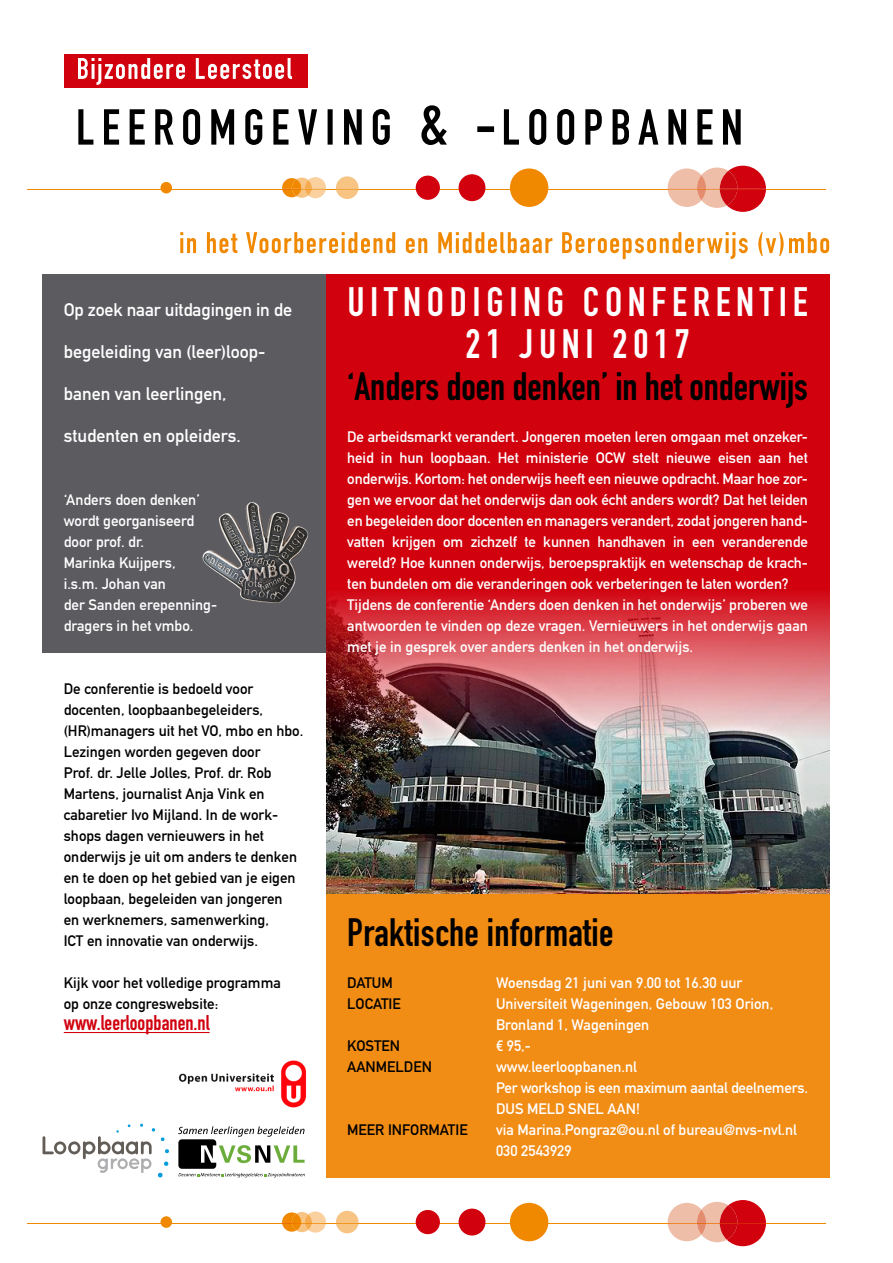
<style>
.page{position:relative;width:893px;height:1263px;background:#fff}
.page>*{position:absolute;margin:0;border:0;box-sizing:border-box;transform-origin:0 0}
.t1{font:40.5px/42px "DIN Engschrift Std";letter-spacing:.14em;color:#fff;text-align:center}
.t2{font:39px "DIN Engschrift Std";color:#000}
.t3{font:21px "DIN Engschrift Std";color:#d1010e}
.t4{font:18px "DIN Mittelschrift Std";color:#fff}
.t5{font:15px/21px "DIN Mittelschrift Std";color:#fff}
.t6{font:15px/21px "DIN Mittelschrift Std";color:#000}
</style>
<div class="page">
<hr style="left:28px;top:1223px;width:798px;height:1px;background:#f08800">
<div style="left:459px;top:1208px;width:26px;height:27px;background:#d1010e;border-radius:50%"></div>
<div style="left:416px;top:1210px;width:24px;height:24px;background:#d1010e;border-radius:50%"></div>
<div style="left:510px;top:1203px;width:38px;height:38px;background:#f08800;border-radius:50%"></div>
<svg style="left:668px;top:1200px;width:98px;height:46px"></svg>
<svg style="left:282px;top:1211px;width:44px;height:21px"></svg>
<svg style="left:336px;top:1211px;width:23px;height:22px"></svg>
<div style="left:160px;top:1216px;width:12px;height:12px;background:#f08800;border-radius:50%"></div>
<hr style="left:64px;top:1032px;width:146px;height:1px;background:#d1010e">
<hr style="left:28px;top:189px;width:798px;height:1px;background:#f08800">
<div style="left:65px;top:54px;width:243px;height:34px;background:#d1010e"></div>
<svg style="left:78px;top:105px;width:663px;height:40px"></svg>
<div style="left:459px;top:174px;width:26px;height:27px;background:#d1010e;border-radius:50%"></div>
<div style="left:416px;top:176px;width:24px;height:24px;background:#d1010e;border-radius:50%"></div>
<div style="left:510px;top:168px;width:38px;height:39px;background:#f08800;border-radius:50%"></div>
<svg style="left:668px;top:166px;width:98px;height:46px"></svg>
<svg style="left:180px;top:232px;width:649px;height:27px"></svg>
<svg style="left:78px;top:58px;width:214px;height:27px"></svg>
<svg style="left:282px;top:177px;width:44px;height:21px"></svg>
<svg style="left:336px;top:176px;width:23px;height:23px"></svg>
<div style="left:160px;top:182px;width:12px;height:11px;background:#f08800;border-radius:50%"></div>
<svg style="left:43px;top:1124px;width:126px;height:53px"></svg>
<svg style="left:178px;top:1126px;width:127px;height:51px"></svg>
<img style="left:179px;top:1060px;width:128px;height:48px">
<div style="left:326px;top:274px;width:503px;height:546px;background:#d1010e"></div>
<div style="left:43px;top:274px;width:283px;height:379px;background:#5c5b60"></div>
<img style="left:326px;top:595px;width:503px;height:299px">
<img style="left:202px;top:502px;width:106px;height:101px">
<div style="left:326px;top:894px;width:503px;height:283px;background:#f18c15"></div>
<p class="t4" style="left:64px;top:299px;width:230px">Op zoek naar uitdagingen in de</p>
<p class="t4" style="left:64px;top:341px;width:203px">begeleiding van (leer)loop-</p>
<p class="t4" style="left:64px;top:383px;width:164px">banen van leerlingen,</p>
<p class="t4" style="left:64px;top:425px;width:178px">studenten en opleiders.</p>
<p class="t5" style="left:64px;top:490px;width:155px">‘Anders doen denken’ wordt georganiseerd door prof. dr.<br>Marinka Kuijpers,<br>i.s.m. Johan van<br>der Sanden erepenning&shy;dragers in het vmbo.</p>
<p class="t6" style="left:64px;top:679px;width:241px">De conferentie is bedoeld voor docenten, loopbaanbegeleiders, (HR)managers uit het VO, mbo en hbo.<br>Lezingen worden gegeven door<br>Prof. dr. Jelle Jolles, Prof. dr. Rob Martens, journalist Anja Vink en cabaretier Ivo Mijland. In de work&shy;shops dagen vernieuwers in het onderwijs je uit om anders te denken en te doen op het gebied van je eigen loopbaan, begeleiden van jongeren<br>en werknemers, samenwerking,<br>ICT en innovatie van onderwijs.</p>
<p class="t6" style="left:64px;top:973px;width:219px">Kijk voor het volledige programma op onze congreswebsite:</p>
<p class="t3" style="left:64px;top:1011px;width:147px">www.leerloopbanen.nl</p>
<p class="t1" style="left:347px;top:281px;width:462px">UITNODIGING CONFERENTIE<br>21 JUNI 2017</p>
<p class="t2" style="left:347px;top:364px;width:462px">‘Anders doen denken’ in het onderwijs</p>
<p class="t5" style="left:347px;top:427px;width:462px;text-align:justify">De arbeidsmarkt verandert. Jongeren moeten leren omgaan met onzeker&shy;heid in hun loopbaan. Het ministerie OCW stelt nieuwe eisen aan het onderwijs. Kortom: het onderwijs heeft een nieuwe opdracht. Maar hoe zor&shy;gen we ervoor dat het onderwijs dan ook écht anders wordt? Dat het leiden en begeleiden door docenten en managers verandert, zodat jongeren hand&shy;vatten krijgen om zichzelf te kunnen handhaven in een veranderende wereld? Hoe kunnen onderwijs, beroepspraktijk en wetenschap de krach&shy;ten bundelen om die veranderingen ook verbeteringen te laten worden?</p>
<p class="t5" style="left:347px;top:595px;width:462px;text-align:justify">Tijdens de conferentie ‘Anders doen denken in het onderwijs’ proberen we antwoorden te vinden op deze vragen. Vernieuwers in het onderwijs gaan met je in gesprek over anders denken in het onderwijs.</p>
<p class="t2" style="left:347px;top:910px;width:268px">Praktische informatie</p>
<p class="t6" style="left:347px;top:973px;width:47px">DATUM</p>
<p class="t5" style="left:496px;top:973px;width:248px">Woensdag 21 juni van 9.00 tot 16.30 uur</p>
<p class="t6" style="left:347px;top:994px;width:55px">LOCATIE</p>
<p class="t5" style="left:496px;top:994px;width:279px">Universiteit Wageningen, Gebouw 103 Orion,<br>Bronland 1, Wageningen</p>
<p class="t6" style="left:347px;top:1036px;width:54px">KOSTEN</p>
<p class="t5" style="left:496px;top:1036px;width:35px">€ 95,-</p>
<p class="t6" style="left:347px;top:1057px;width:86px">AANMELDEN</p>
<p class="t5" style="left:496px;top:1057px;width:313px">www.leerloopbanen.nl<br>Per workshop is een maximum aantal deelnemers.<br>DUS MELD SNEL AAN!</p>
<p class="t6" style="left:347px;top:1120px;width:122px">MEER INFORMATIE</p>
<p class="t5" style="left:496px;top:1120px;width:303px">via Marina.Pongraz@ou.nl of bureau@nvs-nvl.nl<br>030 2543929</p>
</div>
